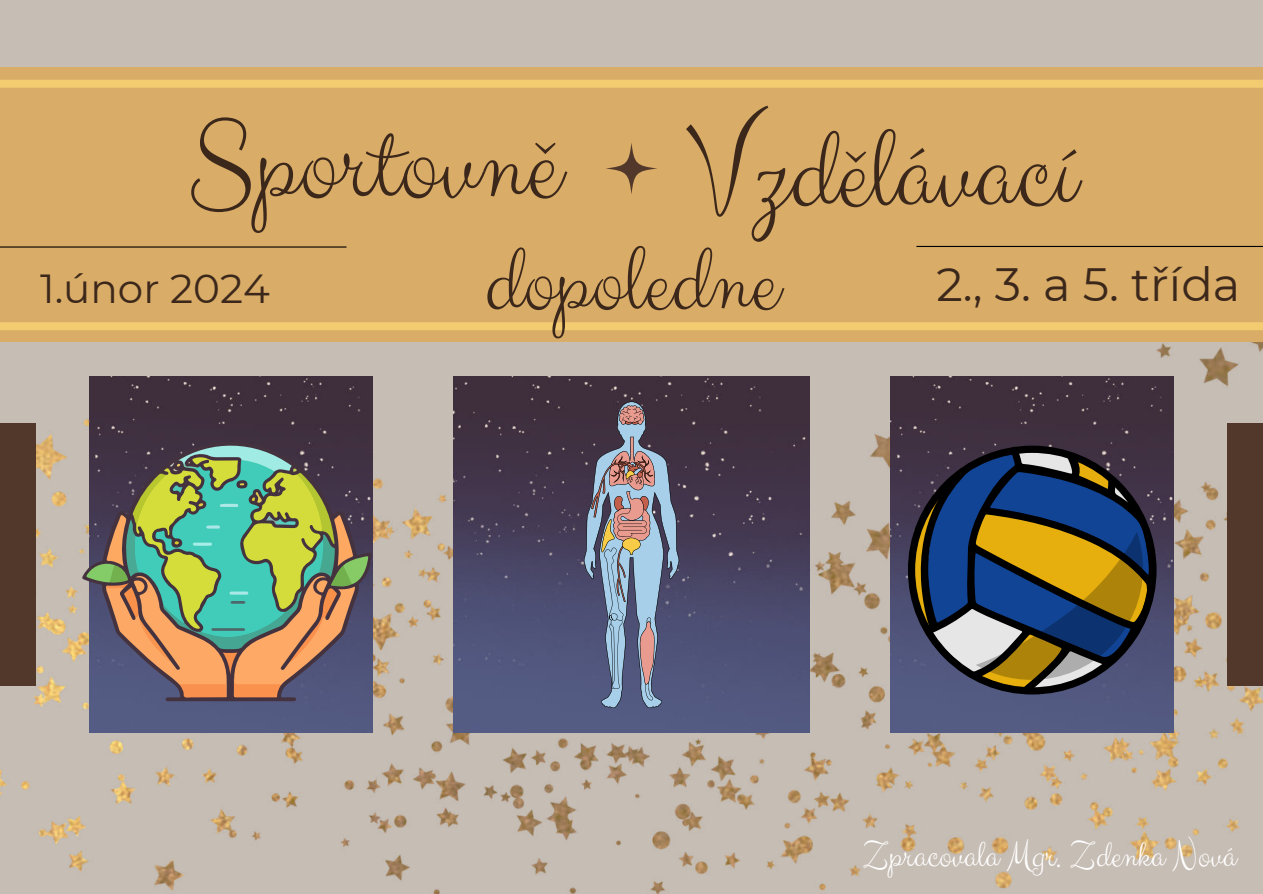
<style>
.page{position:relative;width:1263px;height:894px;background:#fff}
.page>*{position:absolute;margin:0;border:0;box-sizing:border-box;transform-origin:0 0}
.t1{font:117px "Clicker Script";color:#3c281b}
.t2{font:96px "Clicker Script";color:#3c281b}
.t3{font:46.5px "Montserrat";color:#3c281b}
.t4{font:40.5px "Montserrat";color:#3c281b}
.t5{font:37.5px "Clicker Script";color:#fff}
</style>
<div class="page">
<div style="left:0;top:0;width:1263px;height:893px;background:#c6bdb4"></div>
<img style="left:0;top:342px;width:1263px;height:551px">
<div style="left:0;top:68px;width:1263px;height:274px;background:#d9ac68"></div>
<svg style="left:0;top:80px;width:1263px;height:250px"></svg>
<img style="left:453px;top:376px;width:356px;height:356px">
<img style="left:89px;top:376px;width:283px;height:356px">
<img style="left:891px;top:376px;width:283px;height:356px">
<hr style="left:0;top:246px;width:346px;height:1px;background:#000">
<hr style="left:916px;top:246px;width:347px;height:1px;background:#000">
<div style="left:0;top:424px;width:36px;height:261px;background:#52382a"></div>
<div style="left:1227px;top:424px;width:36px;height:261px;background:#52382a"></div>
<svg style="left:605px;top:142px;width:52px;height:52px"></svg>
<svg style="left:82px;top:440px;width:290px;height:261px"></svg>
<svg style="left:86px;top:439px;width:282px;height:258px;background:#818968"></svg>
<svg style="left:584px;top:401px;width:95px;height:307px;background:#76788c"></svg>
<svg style="left:908px;top:445px;width:248px;height:249px;background:#4c5153"></svg>
<h1 class="t1" style="left:187px;top:100px;width:889px">Sportovně Vzdělávací</h1>
<h2 class="t2" style="left:485px;top:222px;width:295px">dopoledne</h2>
<p class="t4" style="left:40px;top:260px;width:231px">1.únor 2024</p>
<p class="t3" style="left:936px;top:253px;width:305px">2., 3. a 5. třída</p>
<p class="t5" style="left:862px;top:832px;width:376px">Zpracovala Mgr. Zdenka Nová</p>
</div>
